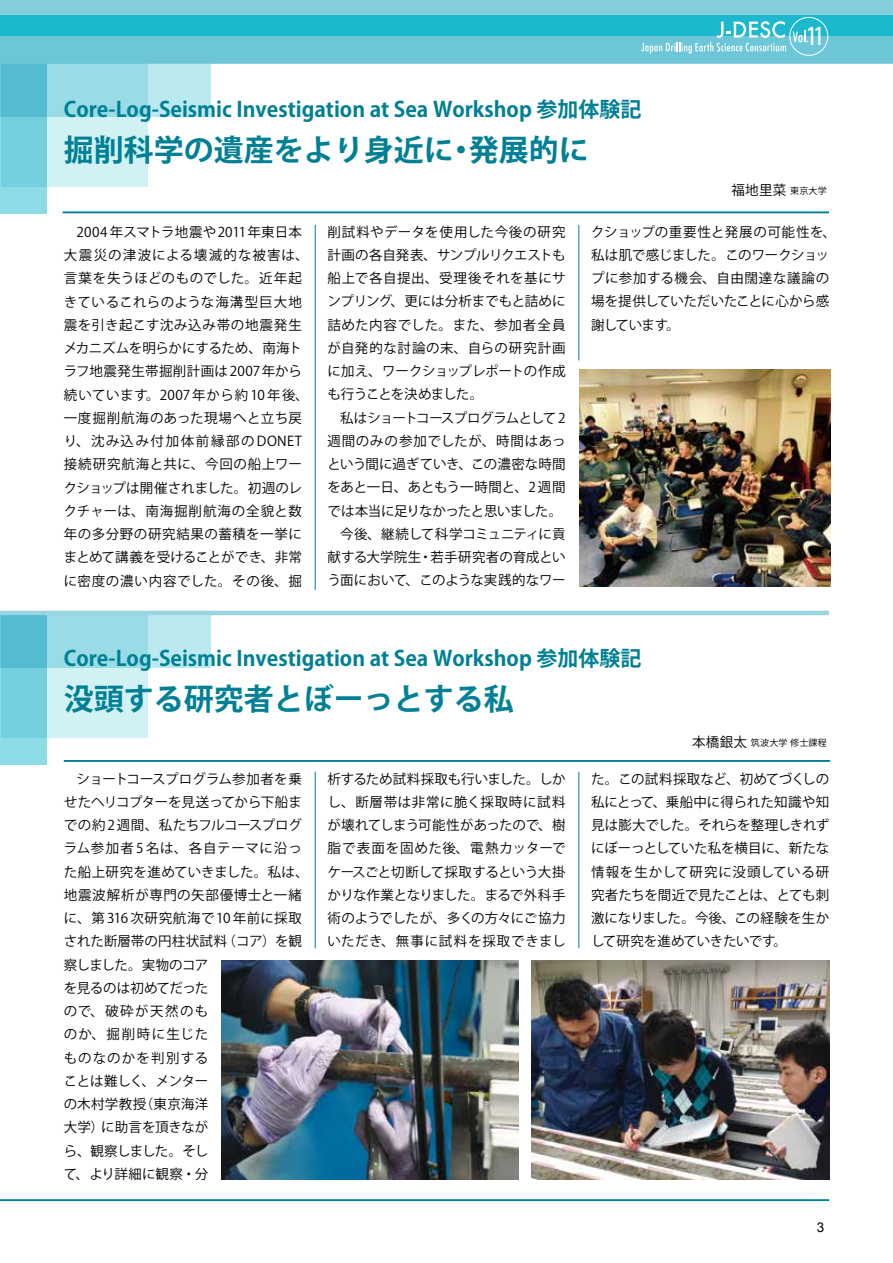
<style>
.page{position:relative;width:893px;height:1263px;background:#fff}
.page>*{position:absolute;margin:0;border:0;box-sizing:border-box;transform-origin:0 0}
.t1{font:700 30px "Koz Go Pro";color:#008095}
.t2{font:500 24px "Koz Go Pr 6 N";color:#fff;scale:.81 1}
.t3{font:700 21px "Koz Go Pro";color:#008095}
.t4{font:13.5px/23.2px "Koz Go Pr 6 N";letter-spacing:.015em;color:#000;text-align:justify}
.t5{font:13.5px/23.2px "Koz Go Pr 6 N";letter-spacing:.035em;color:#000;text-align:center}
.t6{font:13.5px/23.2px "Koz Go Pr 6 N";letter-spacing:-.01em;color:#000;text-align:right}
.t7{font:13.5px "Koz Go Pro";color:#000}
.t8{font:13.5px "Arial";color:#000}
.t9{font:9px "Koz Go Pro";letter-spacing:.025em;color:#000}
.s1{font-size:9px}
.s2{font-size:13.5px}
</style>
<div class="page">
<div style="left:1px;top:614px;width:146px;height:123px;background:#d2f1f5"></div>
<svg style="left:0;top:667px;width:46px;height:97px;fill:#73cedd"></svg>
<svg style="left:0;top:615px;width:210px;height:52px;fill:#99dce6"></svg>
<hr style="left:0;top:611px;width:829px;height:4px;background:#9bd5e2">
<div style="left:1px;top:63px;width:146px;height:124px;background:#d2f1f5"></div>
<svg style="left:0;top:116px;width:46px;height:97px;fill:#73cedd"></svg>
<svg style="left:0;top:64px;width:210px;height:52px;fill:#99dce6"></svg>
<hr style="left:0;top:1199px;width:829px;height:2px;background:#008095">
<svg style="left:0;top:0;width:893px;height:64px"></svg>
<hr style="left:63px;top:211px;width:766px;height:2px;background:#008095">
<hr style="left:64px;top:760px;width:766px;height:2px;background:#008095">
<hr style="left:315px;top:225px;width:1px;height:365px;background:#008095">
<hr style="left:315px;top:772px;width:1px;height:176px;background:#008095">
<hr style="left:578px;top:225px;width:1px;height:135px;background:#008095">
<hr style="left:578px;top:772px;width:1px;height:176px;background:#008095">
<img style="left:579px;top:370px;width:251px;height:216px">
<img style="left:531px;top:960px;width:298px;height:220px">
<img style="left:221px;top:960px;width:298px;height:220px">
<h3 class="t3" style="left:64px;top:95px;width:579px">Core-Log-Seismic Investigation at Sea Workshop 参加体験記</h3>
<h1 class="t1" style="left:64px;top:130px;width:527px">掘削科学の遺産をより身近に・発展的に</h1>
<h2 class="t2" style="left:806px;top:22px;width:24px">11</h2>
<p class="t7" style="left:731px;top:182px;width:97px">福地里菜 <span class="s1">東京大学</span></p>
<p class="t5" style="left:64px;top:220px;width:246px">2004 年スマトラ地震や2011年東日本<br>大震災の津波による壊滅的な被害は、言葉を失うほどのものでした。近年起きているこれらのような海溝型巨大地震を引き起こす沈み込み帯の地震発生メカニズムを明らかにするため、南海トラフ地震発生帯掘削計画は 2007年から続いています。2007年から約10 年後、一度掘削航海のあった現場へと立ち戻り、沈み込み付加体前縁部のDONET接続研究航海と共に、今回の船上ワークショップは開催されました。初週のレクチャーは、南海掘削航海の全貌と数年の多分野の研究結果の蓄積を一挙にまとめて講義を受けることができ、非常に密度の濃い内容でした。その後、掘</p>
<p class="t4" style="left:327px;top:220px;width:240px">削試料やデータを使用した今後の研究計画の各自発表、サンプルリクエストも船上で各自提出、受理後それを基にサンプリング、更には分析までもと詰めに詰めた内容でした。また、参加者全員が自発的な討論の末、自らの研究計画に加え、ワークショップレポートの作成も行うことを決めました。</p>
<p class="t6" style="left:327px;top:406px;width:240px">私はショートコースプログラムとして 2週間のみの参加でしたが、時間はあっという間に過ぎていき、この濃密な時間をあと一日、あともう一時間と、2 週間では本当に足りなかったと思いました。今後、継続して科学コミュニティに貢献する大学院生・若手研究者の育成という面において、このような実践的なワー</p>
<p class="t4" style="left:591px;top:220px;width:246px;text-align:left">クショップの重要性と発展の可能性を、私は肌で感じました。このワークショップに参加する機会、自由闊達な議論の場を提供していただいたことに心から感謝しています。</p>
<h3 class="t3" style="left:64px;top:644px;width:579px">Core-Log-Seismic Investigation at Sea Workshop 参加体験記</h3>
<h1 class="t1" style="left:64px;top:679px;width:452px">没頭する研究者とぼーっとする私</h1>
<p class="t9" style="left:692px;top:737px;width:136px"><span class="s2">本橋銀太</span> 筑波大学 修士課程</p>
<p class="t4" style="left:64px;top:767px;width:246px;text-align:left;text-indent:13px">ショートコースプログラム参加者を乗せたヘリコプターを見送ってから下船までの約 2 週間、私たちフルコースプログラム参加者5 名は、各自テーマに沿った船上研究を進めていきました。私は、地震波解析が専門の矢部優博士と一緒に、第 316 次研究航海で10 年前に採取された断層帯の円柱状試料（コア）を観察しました。実物のコア<br>を見るのは初めてだった<br>ので、破砕が天然のも<br>のか、掘削時に生じた<br>ものなのかを判別する<br>ことは難しく、メンター<br>の木村学教授（東京海洋<br>大学）に助言を頂きなが<br>ら、観察しました。そし<br>て、より詳細に観察・分</p>
<p class="t4" style="left:327px;top:767px;width:240px">析するため試料採取も行いました。しかし、断層帯は非常に脆く採取時に試料が壊れてしまう可能性があったので、樹脂で表面を固めた後、電熱カッターでケースごと切断して採取するという大掛かりな作業となりました。まるで外科手術のようでしたが、多くの方々にご協力いただき、無事に試料を採取できまし</p>
<p class="t4" style="left:591px;top:767px;width:240px">た。この試料採取など、初めてづくしの私にとって、乗船中に得られた知識や知見は膨大でした。それらを整理しきれずにぼーっとしていた私を横目に、新たな情報を生かして研究に没頭している研究者たちを間近で見たことは、とても刺激になりました。今後、この経験を生かして研究を進めていきたいです。</p>
<p class="t8" style="left:817px;top:1218px;width:9px">3</p>
</div>
